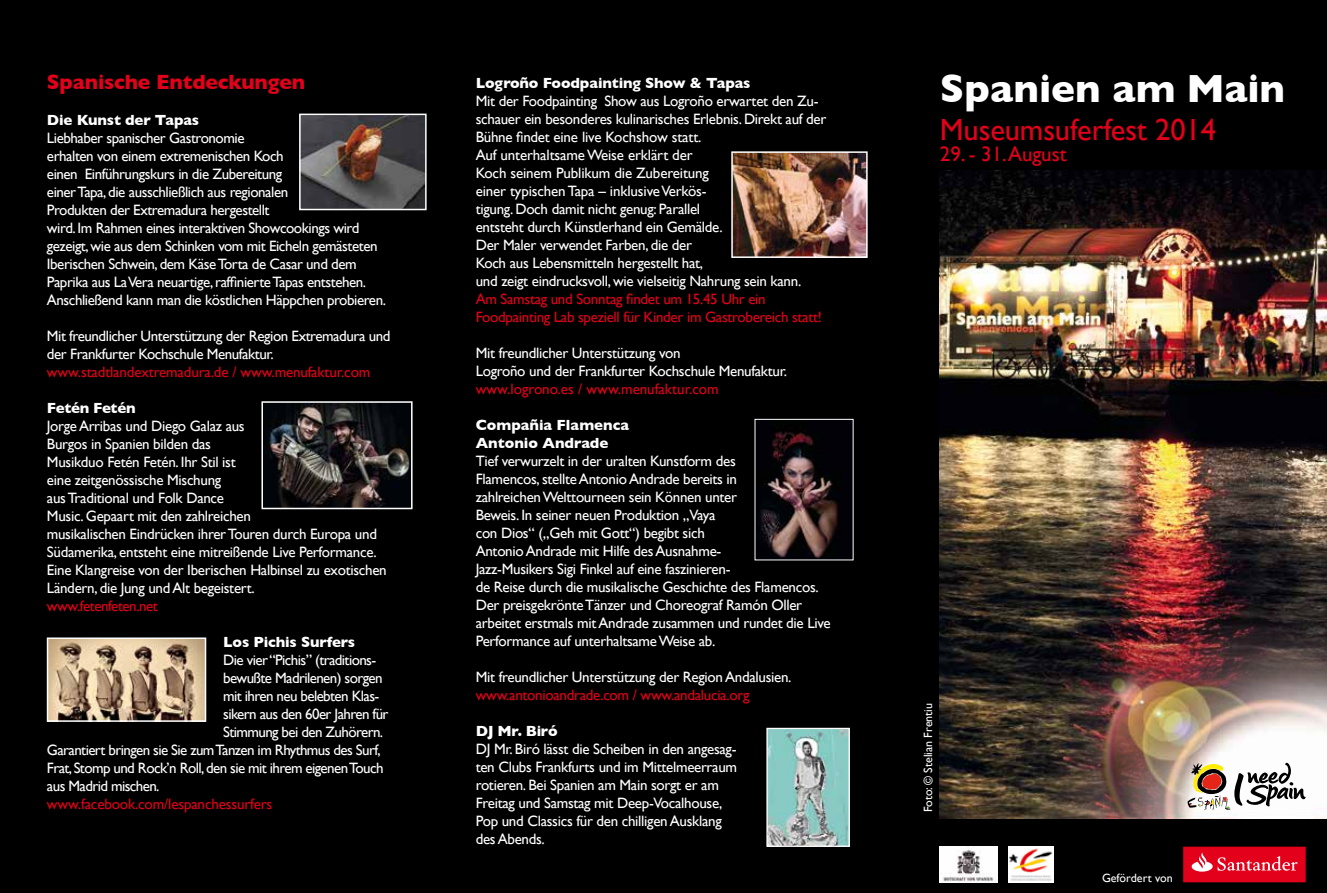
<style>
.page{position:relative;width:1327px;height:893px;background:#000}
.page>*{position:absolute;margin:0;border:0;box-sizing:border-box;transform-origin:0 0}
.t1{font:700 40.05px "Gill Sans";color:#fff}
.t2{font:30.6px "Gill Sans";letter-spacing:-.005em;color:#e2001a}
.t3{font:700 21px "Gill Sans";letter-spacing:-.01em;color:#e2001a}
.t4{font:21px "Gill Sans";letter-spacing:-.005em;color:#e2001a}
.t5{font:15px/18px "Gill Sans";letter-spacing:-.02em;color:#fff}
.t6{font:15px "Gill Sans";letter-spacing:-.04em;color:#fff}
.t7{font:15px/18px "Gill Sans";letter-spacing:-.02em;color:#e2001a}
.t8{font:700 15px/18px "Gill Sans";letter-spacing:-.01em;color:#fff}
.t9{font:15px "Gill Sans";color:#e2001a}
.t10{font:12px "Gill Sans";color:#fff}
</style>
<div class="page">
<img style="left:940px;top:171px;width:387px;height:648px">
<img style="left:1021px;top:597px;width:306px;height:222px">
<svg style="left:1187px;top:763px;width:118px;height:47px"></svg>
<div style="left:1183px;top:847px;width:122px;height:35px;background:#e2001a"></div>
<svg style="left:1191px;top:853px;width:106px;height:19px"></svg>
<img style="left:940px;top:847px;width:57px;height:35px">
<img style="left:1008px;top:847px;width:45px;height:35px">
<img style="left:264px;top:404px;width:145px;height:102px">
<div style="left:261px;top:401px;width:151px;height:108px;border:2px solid #fff"></div>
<img style="left:758px;top:430px;width:83px;height:128px">
<img style="left:768px;top:730px;width:80px;height:115px">
<div style="left:766px;top:728px;width:84px;height:119px;border:1px solid #fff"></div>
<img style="left:302px;top:117px;width:121px;height:90px">
<div style="left:299px;top:114px;width:127px;height:96px;border:2px solid #fff"></div>
<img style="left:734px;top:154px;width:130px;height:101px">
<div style="left:731px;top:151px;width:136px;height:107px;border:2px solid #fff"></div>
<img style="left:50px;top:640px;width:153px;height:79px">
<div style="left:47px;top:637px;width:159px;height:85px;border:2px solid #fff"></div>
<h3 class="t3" style="left:47px;top:69px;width:260px">Spanische Entdeckungen</h3>
<p class="t8" style="left:47px;top:111px;width:154px">Die Kunst der Tapas</p>
<p class="t5" style="left:47px;top:129px;width:340px">Liebhaber spanischer Gastronomie<br>erhalten von einem extremenischen Koch<br>einen Einführungskurs in die Zubereitung<br>einer Tapa, die ausschließlich aus regionalen<br>Produkten der Extremadura hergestellt<br>wird. Im Rahmen eines interaktiven Showcookings wird gezeigt, wie aus dem Schinken vom mit Eicheln gemästeten Iberischen Schwein, dem Käse Torta de Casar und dem Paprika aus La Vera neuartige, raffinierte Tapas entstehen.<br>Anschließend kann man die köstlichen Häppchen probieren.</p>
<p class="t5" style="left:47px;top:327px;width:345px">Mit freundlicher Unterstützung der Region Extremadura und der Frankfurter Kochschule Menufaktur.</p>
<p class="t7" style="left:47px;top:363px;width:325px">www.stadtlandextremadura.de / www.menufaktur.com</p>
<p class="t8" style="left:47px;top:399px;width:90px">Fetén Fetén</p>
<p class="t5" style="left:47px;top:417px;width:341px">Jorge Arribas und Diego Galaz aus<br>Burgos in Spanien bilden das<br>Musikduo Fetén Fetén. Ihr Stil ist<br>eine zeitgenössische Mischung<br>aus Traditional und Folk Dance<br>Music. Gepaart mit den zahlreichen<br>musikalischen Eindrücken ihrer Touren durch Europa und Südamerika, entsteht eine mitreißende Live Performance.<br>Eine Klangreise von der Iberischen Halbinsel zu exotischen Ländern, die Jung und Alt begeistert.</p>
<p class="t7" style="left:47px;top:597px;width:112px">www.fetenfeten.net</p>
<p class="t8" style="left:223px;top:633px;width:133px">Los Pichis Surfers</p>
<p class="t6" style="left:223px;top:651px;width:153px">Die vier “Pichis” (traditions-</p>
<p class="t6" style="left:223px;top:669px;width:161px">bewußte Madrilenen) sorgen</p>
<p class="t6" style="left:223px;top:687px;width:156px">mit ihren neu belebten Klas-</p>
<p class="t6" style="left:223px;top:705px;width:167px">sikern aus den 60er Jahren für</p>
<p class="t6" style="left:223px;top:723px;width:161px">Stimmung bei den Zuhörern.</p>
<p class="t6" style="left:47px;top:741px;width:335px">Garantiert bringen sie Sie zum Tanzen im Rhythmus des Surf,</p>
<p class="t6" style="left:47px;top:759px;width:338px">Frat, Stomp und Rock’n Roll, den sie mit ihrem eigenen Touch</p>
<p class="t6" style="left:47px;top:777px;width:114px">aus Madrid mischen.</p>
<p class="t7" style="left:47px;top:795px;width:227px">www.facebook.com/lespanchessurfers</p>
<p class="t8" style="left:476px;top:74px;width:276px">Logroño Foodpainting Show &amp; Tapas</p>
<p class="t5" style="left:476px;top:91px;width:352px">Mit der Foodpainting Show aus Logroño erwartet den Zu&shy;schauer ein besonderes kulinarisches Erlebnis. Direkt auf der Bühne findet eine live Kochshow statt.<br>Auf unterhaltsame Weise erklärt der<br>Koch seinem Publikum die Zubereitung<br>einer typischen Tapa – inklusive Verkös-<br>tigung. Doch damit nicht genug: Parallel<br>entsteht durch Künstlerhand ein Gemälde.<br>Der Maler verwendet Farben, die der<br>Koch aus Lebensmitteln hergestellt hat,<br>und zeigt eindrucksvoll, wie vielseitig Nahrung sein kann.</p>
<p class="t7" style="left:476px;top:289px;width:348px">Am Samstag und Sonntag findet um 15.45 Uhr ein<br>Foodpainting Lab speziell für Kinder im Gastrobereich statt!</p>
<p class="t5" style="left:476px;top:343px;width:313px">Mit freundlicher Unterstützung von<br>Logroño und der Frankfurter Kochschule Menufaktur.</p>
<p class="t9" style="left:476px;top:380px;width:245px">www.logrono.es / www.menufaktur.com</p>
<p class="t8" style="left:476px;top:416px;width:155px">Compañia Flamenca<br>Antonio Andrade</p>
<p class="t5" style="left:476px;top:451px;width:356px">Tief verwurzelt in der uralten Kunstform des<br>Flamencos, stellte Antonio Andrade bereits in<br>zahlreichen Welttourneen sein Können unter<br>Beweis. In seiner neuen Produktion „Vaya<br>con Dios“ („Geh mit Gott“) begibt sich<br>Antonio Andrade mit Hilfe des Ausnahme-<br>Jazz-Musikers Sigi Finkel auf eine faszinieren-<br>de Reise durch die musikalische Geschichte des Flamencos.<br>Der preisgekrönte Tänzer und Choreograf Ramón Oller arbeitet erstmals mit Andrade zusammen und rundet die Live Performance auf unterhaltsame Weise ab.</p>
<p class="t5" style="left:476px;top:667px;width:317px">Mit freundlicher Unterstützung der Region Andalusien.</p>
<p class="t7" style="left:476px;top:685px;width:275px">www.antonioandrade.com / www.andalucia.org</p>
<p class="t8" style="left:476px;top:722px;width:83px">DJ Mr. Biró</p>
<p class="t5" style="left:476px;top:739px;width:263px">DJ Mr. Biró lässt die Scheiben in den angesag&shy;ten Clubs Frankfurts und im Mittelmeerraum rotieren. Bei Spanien am Main sorgt er am Freitag und Samstag mit Deep-Vocalhouse, Pop und Classics für den chilligen Ausklang des Abends.</p>
<h1 class="t1" style="left:940px;top:65px;width:346px">Spanien am Main</h1>
<h2 class="t2" style="left:940px;top:112px;width:277px">Museumsuferfest 2014</h2>
<h3 class="t4" style="left:940px;top:142px;width:128px">29. - 31. August</h3>
<p class="t10" style="left:921px;top:812px;width:111px;rotate:-90deg">Foto: © Stelian Frentiu</p>
<p class="t10" style="left:1102px;top:871px;width:72px">Gefördert von</p>
</div>
